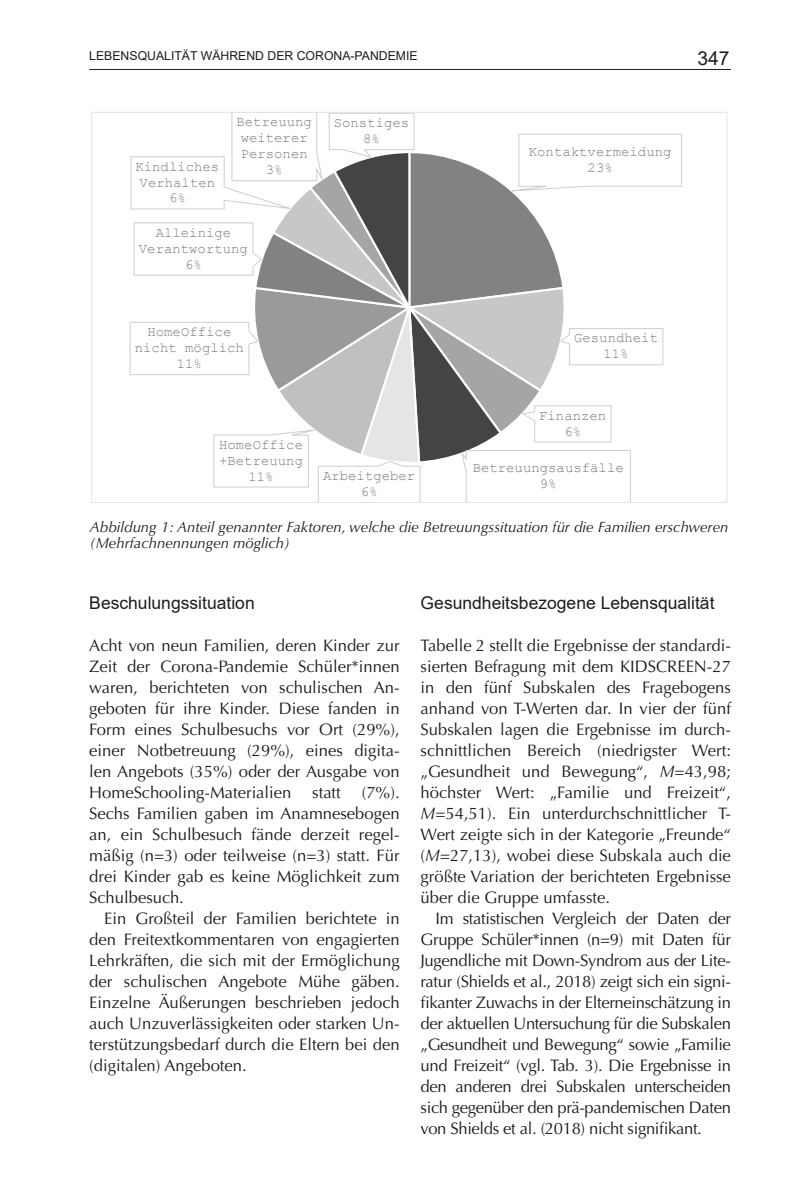
<style>
.page{position:relative;width:794px;height:1191px;background:#fff}
.page>*{position:absolute;margin:0;border:0;box-sizing:border-box;transform-origin:0 0}
.t1{font:19.25px "Arial";color:#1d1d1b}
.ESP_1__Überschrift{font:17.5px "Arial";color:#1d1d1b}
.ESP_AKTUELL{font:16.62px/21px "Optima LT Std";color:#1d1d1b;text-align:justify}
.t2{font:italic 14.88px/16.4px "Optima LT Std";color:#1d1d1b}
.t3{font:14px/15.9px "Courier New";color:#7c7b7b;text-align:center}
.t4{font:12.25px "Arial";color:#1d1d1b}
.s1{font-style:italic}
</style>
<div class="page">
<hr style="left:89px;top:69px;width:642px;height:1px;background:#1d1d1b">
<svg style="left:129px;top:114px;width:553px;height:387px"></svg>
<p class="t4" style="left:89px;top:47px;width:330px">LEBENSQUALITÄT WÄHREND DER CORONA-PANDEMIE</p>
<p class="t1" style="left:697px;top:45px;width:34px">347</p>
<p class="t3" style="left:135px;top:158px;width:85px">Kindliches<br>Verhalten<br>6%</p>
<p class="t3" style="left:236px;top:114px;width:77px">Betreuung weiterer<br>Personen<br>3%</p>
<p class="t3" style="left:334px;top:114px;width:77px">Sonstiges<br>8%</p>
<p class="t3" style="left:139px;top:224px;width:111px">Alleinige<br>Verantwortung<br>6%</p>
<p class="t3" style="left:135px;top:323px;width:111px">HomeOffice nicht möglich<br>11%</p>
<p class="t3" style="left:219px;top:436px;width:85px">HomeOffice +Betreuung<br>11%</p>
<p class="t3" style="left:323px;top:467px;width:94px">Arbeitgeber<br>6%</p>
<p class="t3" style="left:529px;top:143px;width:144px">Kontaktvermeidung<br>23%</p>
<p class="t3" style="left:574px;top:330px;width:85px">Gesundheit<br>11%</p>
<p class="t3" style="left:539px;top:407px;width:69px">Finanzen<br>6%</p>
<p class="t3" style="left:472px;top:459px;width:153px">Betreuungsausfälle<br>9%</p>
<p class="t2" style="left:90px;top:519px;width:640px">Abbildung 1: Anteil genannter Faktoren, welche die Betreuungssituation für die Familien erschweren (Mehrfachnennungen möglich)</p>
<p class="ESP_1__Überschrift" style="left:89px;top:591px;width:167px">Beschulungssituation</p>
<p class="ESP_AKTUELL" style="left:89px;top:635px;width:312px">Acht von neun Familien, deren Kinder zur Zeit der Corona-Pandemie Schüler*innen waren, berichteten von schulischen An&shy;geboten für ihre Kinder. Diese fanden in Form eines Schulbesuchs vor Ort (29%), einer Notbetreuung (29%), eines digita&shy;len Angebots (35%) oder der Ausgabe von HomeSchooling-Materialien</p>
<p class="ESP_AKTUELL" style="left:89px;top:782px;width:312px;text-indent:272px">(7%).<br>Sechs Familien gaben im Anamnesebogen an, ein Schulbesuch fände derzeit regel&shy;mäßig (n=3) oder teilweise (n=3) statt. Für drei Kinder gab es keine Möglichkeit zum Schulbesuch.</p>
<p class="ESP_AKTUELL" style="left:89px;top:908px;width:312px;text-indent:15px">Ein Großteil der Familien berichtete in den Freitextkommentaren von engagierten Lehrkräften, die sich mit der Ermöglichung der schulischen Angebote Mühe gäben.<br>Einzelne Äußerungen beschrieben jedoch auch Unzuverlässigkeiten oder starken Un&shy;terstützungsbedarf durch die Eltern bei den (digitalen) Angeboten.</p>
<p class="ESP_AKTUELL" style="left:312px;top:782px;width:30px">statt</p>
<p class="ESP_1__Überschrift" style="left:420px;top:591px;width:295px">Gesundheitsbezogene Lebensqualität</p>
<p class="ESP_AKTUELL" style="left:420px;top:635px;width:312px">Tabelle 2 stellt die Ergebnisse der standardi&shy;sierten Befragung mit dem KIDSCREEN-27 in den fünf Subskalen des Fragebogens anhand von T-Werten dar. In vier der fünf Subskalen lagen die Ergebnisse im durch&shy;schnittlichen Bereich (niedrigster Wert: „Gesundheit und Bewegung“, <span class="s1">M</span>=43,98; höchster Wert: „Familie und Freizeit“, <span class="s1">M</span>=54,51). Ein unterdurchschnittlicher T-Wert zeigte sich in der Kategorie „Freunde“ (<span class="s1">M</span>=27,13), wobei diese Subskala auch die größte Variation der berichteten Ergebnisse über die Gruppe umfasste.</p>
<p class="ESP_AKTUELL" style="left:420px;top:908px;width:312px;text-indent:15px">Im statistischen Vergleich der Daten der Gruppe Schüler*innen (n=9) mit Daten für Jugendliche mit Down-Syndrom aus der Lite&shy;ratur (Shields et al., 2018) zeigt sich ein signi&shy;fikanter Zuwachs in der Elterneinschätzung in der aktuellen Untersuchung für die Subskalen „Gesundheit und Bewegung“ sowie „Familie und Freizeit“ (vgl. Tab. 3). Die Ergebnisse in den anderen drei Subskalen unterscheiden sich gegenüber den prä-pandemischen Daten von Shields et al. (2018) nicht signifikant.</p>
</div>
